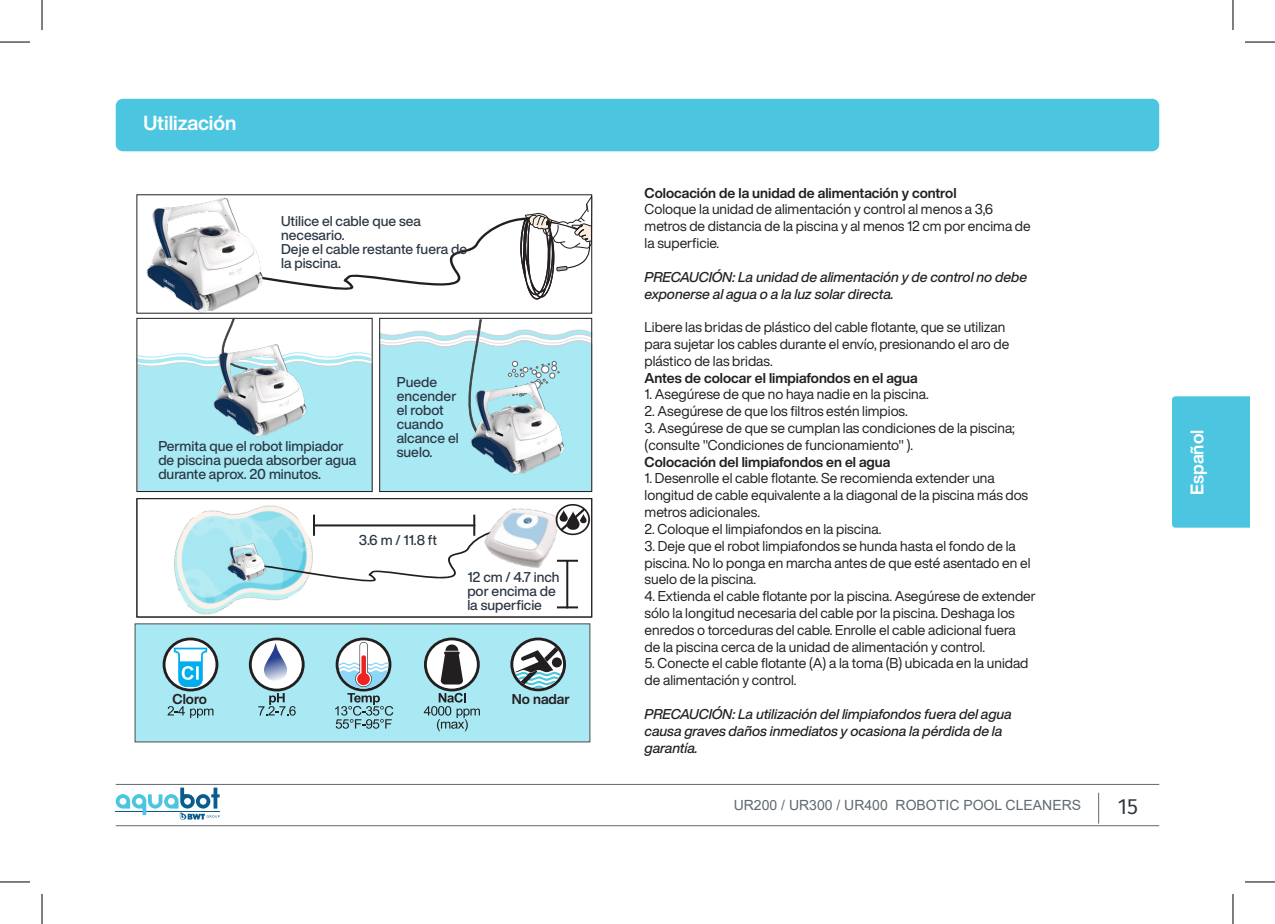
<style>
.page{position:relative;width:1275px;height:924px;background:#fff}
.page>*{position:absolute;margin:0;border:0;box-sizing:border-box;transform-origin:0 0}
.t1{font:22px "Fira Sans";color:#2d323b}
.t2{font:700 20px "Helvetica Now Display";color:#fff}
.t3{font:700 18px "Helvetica Now Display";color:#fff}
.t4{font:14px "Helvetica Now Display";color:#231f20}
.t5{font:500 14px/14px "Helvetica Now Display";color:#2b3743}
.t6{font:italic 500 14px "Helvetica Now Display";color:#231f20}
.t7{font:700 14px "Helvetica Now Display";color:#231f20}
.t8{font:14px "Arial";color:#5f696f}
</style>
<div class="page">
<div style="left:1172px;top:396px;width:78px;height:131px;background:#4cc6e0"></div>
<div style="left:1187px;top:423px;width:22px;height:71px;background:#4cc6e0"></div>
<hr style="left:116px;top:824px;width:1043px;height:1px;background:#5f696f">
<hr style="left:116px;top:783px;width:1043px;height:1px;background:#5f696f">
<hr style="left:1098px;top:792px;width:1px;height:31px;background:#5f696f">
<svg style="left:116px;top:787px;width:104px;height:32px"></svg>
<div style="left:116px;top:99px;width:1043px;height:52px;background:#4cc6e0;border-radius:7px"></div>
<div style="left:135px;top:623px;width:455px;height:118px;background:#a8e9f4"></div>
<img style="left:151px;top:491px;width:179px;height:151px">
<svg style="left:313px;top:196px;width:279px;height:103px"></svg>
<svg style="left:263px;top:528px;width:208px;height:55px"></svg>
<svg style="left:379px;top:319px;width:213px;height:172px"></svg>
<svg style="left:137px;top:318px;width:235px;height:173px;background:#b1e9f2"></svg>
<svg style="left:424px;top:692px;width:56px;height:39px"></svg>
<svg style="left:424px;top:637px;width:56px;height:54px"></svg>
<div style="left:427px;top:640px;width:50px;height:48px;background:#fff;border-radius:50%"></div>
<svg style="left:440px;top:644px;width:23px;height:40px"></svg>
<svg style="left:258px;top:693px;width:38px;height:22px"></svg>
<svg style="left:249px;top:637px;width:56px;height:54px"></svg>
<div style="left:252px;top:640px;width:50px;height:48px;background:#fff;border-radius:50%"></div>
<svg style="left:262px;top:638px;width:27px;height:43px"></svg>
<svg style="left:336px;top:637px;width:55px;height:54px"></svg>
<svg style="left:335px;top:641px;width:58px;height:87px"></svg>
<svg style="left:167px;top:706px;width:46px;height:11px"></svg>
<svg style="left:163px;top:637px;width:55px;height:54px"></svg>
<div style="left:165px;top:640px;width:50px;height:48px;background:#fff;border-radius:50%"></div>
<svg style="left:174px;top:647px;width:33px;height:39px"></svg>
<svg style="left:510px;top:637px;width:56px;height:54px"></svg>
<svg style="left:513px;top:641px;width:50px;height:47px;background:#95a7ab"></svg>
<div style="left:137px;top:498px;width:455px;height:119px;border:1px solid #231f20"></div>
<img style="left:471px;top:490px;width:104px;height:91px">
<svg style="left:555px;top:503px;width:35px;height:32px"></svg>
<svg style="left:557px;top:505px;width:31px;height:28px"></svg>
<svg style="left:559px;top:508px;width:31px;height:36px"></svg>
<hr style="left:314px;top:524px;width:161px;height:2px;background:#231f20">
<hr style="left:313px;top:514px;width:2px;height:21px;background:#231f20">
<hr style="left:473px;top:514px;width:2px;height:21px;background:#231f20">
<hr style="left:566px;top:560px;width:2px;height:48px;background:#231f20">
<hr style="left:557px;top:559px;width:21px;height:2px;background:#231f20">
<hr style="left:557px;top:606px;width:21px;height:2px;background:#231f20">
<img style="left:136px;top:194px;width:177px;height:138px">
<img style="left:158px;top:326px;width:189px;height:126px">
<img style="left:416px;top:365px;width:177px;height:125px">
<img style="left:205px;top:536px;width:76px;height:51px">
<hr style="left:0;top:42px;width:30px;height:1px;background:#000">
<hr style="left:1245px;top:42px;width:30px;height:1px;background:#000">
<hr style="left:0;top:881px;width:30px;height:1px;background:#000">
<hr style="left:1245px;top:881px;width:30px;height:1px;background:#000">
<hr style="left:42px;top:0;width:1px;height:30px;background:#000">
<hr style="left:42px;top:893px;width:1px;height:30px;background:#000">
<hr style="left:1232px;top:0;width:1px;height:30px;background:#000">
<hr style="left:1232px;top:893px;width:1px;height:30px;background:#000">
<p class="t2" style="left:143px;top:108px;width:94px">Utilización</p>
<p class="t5" style="left:281px;top:214px;width:141px">Utilice el cable que sea necesario.</p>
<p class="t5" style="left:281px;top:242px;width:188px">Deje el cable restante fuera de la piscina.</p>
<p class="t5" style="left:158px;top:438px;width:200px">Permita que el robot limpiador de piscina pueda absorber agua durante aprox. 20 minutos.</p>
<p class="t5" style="left:397px;top:375px;width:63px">Puede encender el robot cuando alcance el</p>
<p class="t5" style="left:397px;top:445px;width:37px">suelo.</p>
<p class="t5" style="left:359px;top:532px;width:80px">3.6 m / 11.8 ft</p>
<p class="t5" style="left:467px;top:569px;width:94px">12 cm / 4.7 inch</p>
<p class="t5" style="left:467px;top:583px;width:90px">por encima de la superficie</p>
<p class="t7" style="left:172px;top:688px;width:36px">Cloro</p>
<p class="t7" style="left:512px;top:689px;width:59px">No nadar</p>
<p class="t7" style="left:644px;top:183px;width:313px">Colocación de la unidad de alimentación y control</p>
<p class="t4" style="left:644px;top:200px;width:350px">Coloque la unidad de alimentación y control al menos a 3,6</p>
<p class="t4" style="left:644px;top:216px;width:388px">metros de distancia de la piscina y al menos 12 cm por encima de</p>
<p class="t4" style="left:644px;top:233px;width:76px">la superficie.</p>
<p class="t6" style="left:644px;top:267px;width:384px">PRECAUCIÓN: La unidad de alimentación y de control no debe</p>
<p class="t6" style="left:644px;top:284px;width:251px">exponerse al agua o a la luz solar directa.</p>
<p class="t4" style="left:644px;top:317px;width:362px">Libere las bridas de plástico del cable flotante, que se utilizan</p>
<p class="t4" style="left:644px;top:334px;width:366px">para sujetar los cables durante el envío, presionando el aro de</p>
<p class="t4" style="left:644px;top:351px;width:130px">plástico de las bridas.</p>
<p class="t7" style="left:644px;top:368px;width:275px">Antes de colocar el limpiafondos en el agua</p>
<p class="t4" style="left:644px;top:384px;width:286px">1. Asegúrese de que no haya nadie en la piscina.</p>
<p class="t4" style="left:644px;top:401px;width:265px">2. Asegúrese de que los filtros estén limpios.</p>
<p class="t4" style="left:644px;top:418px;width:372px">3. Asegúrese de que se cumplan las condiciones de la piscina;</p>
<p class="t4" style="left:644px;top:435px;width:270px">(consulte "Condiciones de funcionamiento" ).</p>
<p class="t7" style="left:644px;top:452px;width:247px">Colocación del limpiafondos en el agua</p>
<p class="t4" style="left:644px;top:468px;width:352px">1. Desenrolle el cable flotante. Se recomienda extender una</p>
<p class="t4" style="left:644px;top:485px;width:385px">longitud de cable equivalente a la diagonal de la piscina más dos</p>
<p class="t4" style="left:644px;top:502px;width:117px">metros adicionales.</p>
<p class="t4" style="left:644px;top:519px;width:238px">2. Coloque el limpiafondos en la piscina.</p>
<p class="t4" style="left:644px;top:536px;width:373px">3. Deje que el robot limpiafondos se hunda hasta el fondo de la</p>
<p class="t4" style="left:644px;top:552px;width:387px">piscina. No lo ponga en marcha antes de que esté asentado en el</p>
<p class="t4" style="left:644px;top:569px;width:113px">suelo de la piscina.</p>
<p class="t4" style="left:644px;top:586px;width:393px">4. Extienda el cable flotante por la piscina. Asegúrese de extender</p>
<p class="t4" style="left:644px;top:603px;width:372px">sólo la longitud necesaria del cable por la piscina. Deshaga los</p>
<p class="t4" style="left:644px;top:620px;width:373px">enredos o torceduras del cable. Enrolle el cable adicional fuera</p>
<p class="t4" style="left:644px;top:636px;width:342px">de la piscina cerca de la unidad de alimentación y control.</p>
<p class="t4" style="left:644px;top:653px;width:385px">5. Conecte el cable flotante (A) a la toma (B) ubicada en la unidad</p>
<p class="t4" style="left:644px;top:670px;width:153px">de alimentación y control.</p>
<p class="t6" style="left:644px;top:704px;width:369px">PRECAUCIÓN: La utilización del limpiafondos fuera del agua</p>
<p class="t6" style="left:644px;top:720px;width:359px">causa graves daños inmediatos y ocasiona la pérdida de la</p>
<p class="t6" style="left:644px;top:737px;width:55px">garantía.</p>
<p class="t8" style="left:733px;top:795px;width:349px">UR200 / UR300 / UR400 ROBOTIC POOL CLEANERS</p>
<h1 class="t1" style="left:1117px;top:789px;width:22px">15</h1>
<p class="t3" style="left:1184px;top:494px;width:67px;rotate:-90deg">Español</p>
</div>
